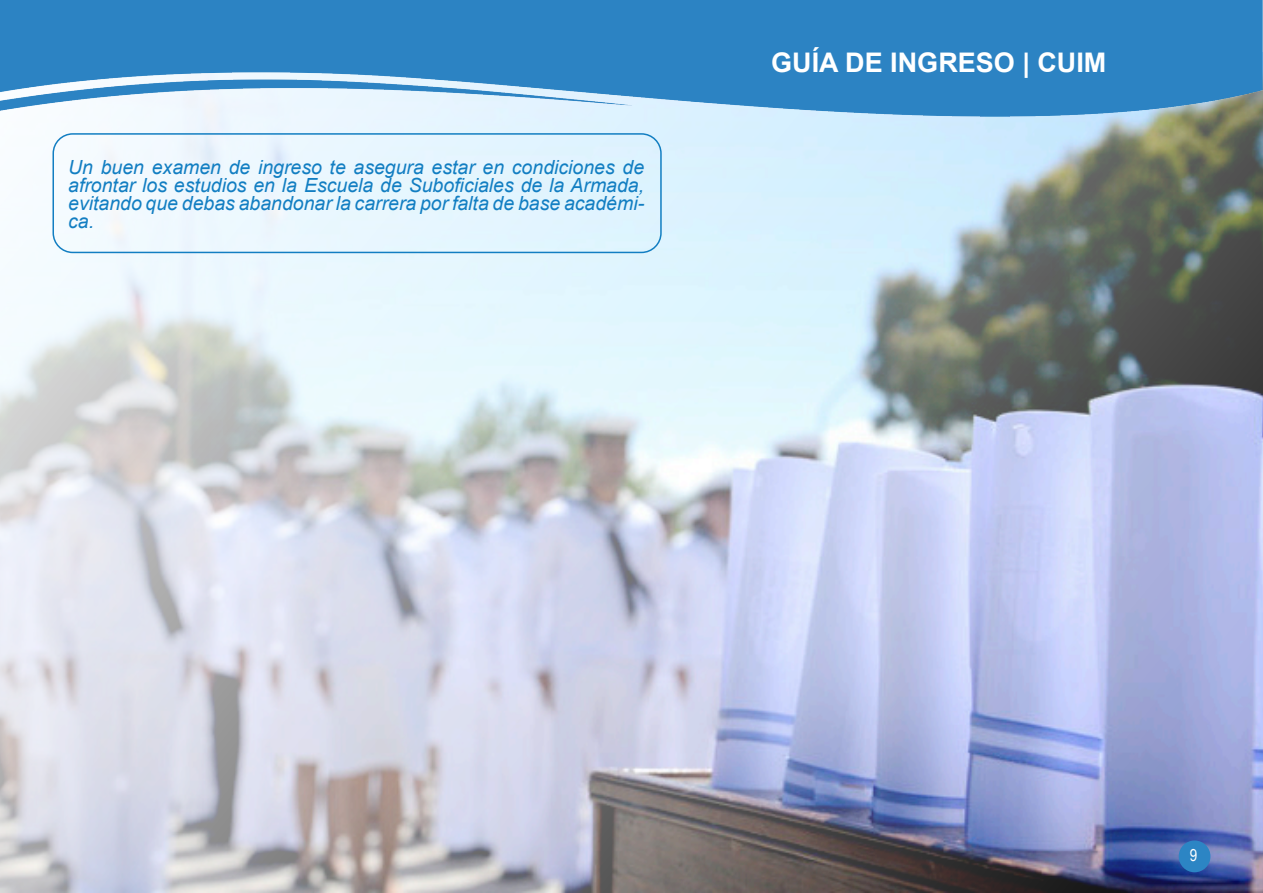
<style>
.page{position:relative;width:1263px;height:893px;background:#fff}
.page>*{position:absolute;margin:0;border:0;box-sizing:border-box;transform-origin:0 0}
.t1{font:700 27px "Arial";color:#fff}
.t2{font:italic 19.5px/18px "Arial";color:#127ec2;text-align:justify}
.t3{font:16.5px "Arial Narrow";color:#fff}
</style>
<div class="page">
<img style="left:0;top:116px;width:1263px;height:777px">
<img style="left:0;top:0;width:1263px;height:116px">
<div style="left:52px;top:133px;width:610px;height:120px;border:2px solid #127ec2;border-radius:20px"></div>
<div style="left:1179px;top:840px;width:31px;height:32px;background:#2c85c4;border-radius:50%"></div>
<p class="t2" style="left:68px;top:158px;width:577px">Un buen examen de ingreso te asegura estar en condiciones de afrontar los estudios en la Escuela de Suboficiales de la Armada, evitando que debas abandonar la carrera por falta de base académi&shy;ca.</p>
<p class="t1" style="left:771px;top:44px;width:337px">GUÍA DE INGRESO | CUIM</p>
<p class="t3" style="left:1190px;top:843px;width:9px">9</p>
</div>
